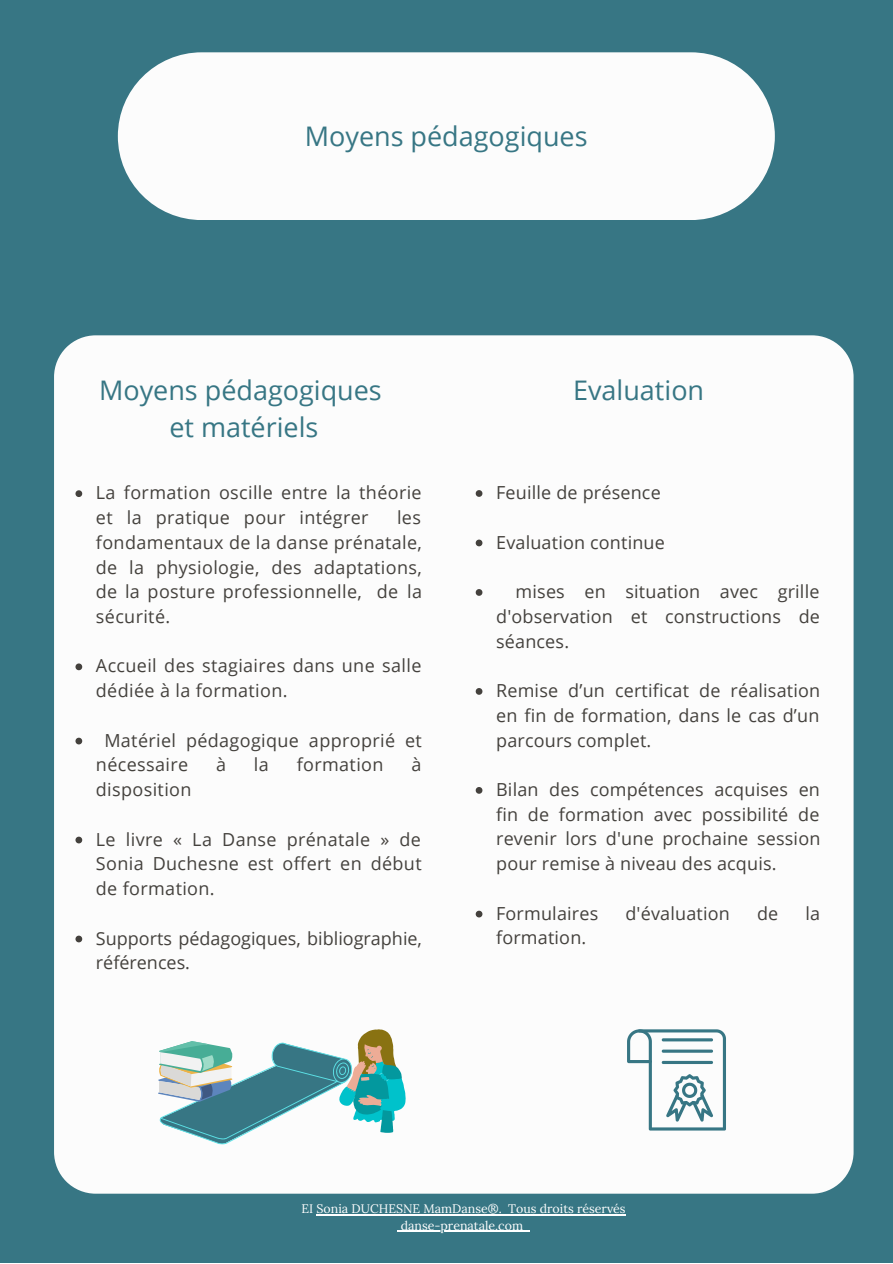
<style>
.page{position:relative;width:893px;height:1264px;background:#fff}
.page>*{position:absolute;margin:0;border:0;box-sizing:border-box;transform-origin:0 0}
.t1{font:27px "Open Sans";color:#377684}
.t2{font:18px/24.8px "Open Sans";letter-spacing:.02em;color:#44413d;text-align:justify}
.t3{font:18px/24.8px "Open Sans";color:#44413d}
.t4{font:12.45px "Lora";color:#fff}
</style>
<div class="page">
<div style="left:0;top:0;width:892px;height:1262px;background:#377684"></div>
<div style="left:54px;top:335px;width:799px;height:858px;background:#fcfcfc"></div>
<div style="left:118px;top:52px;width:656px;height:168px;background:#fcfcfc;border-radius:84px"></div>
<svg style="left:627px;top:1029px;width:99px;height:101px"></svg>
<svg style="left:158px;top:1029px;width:247px;height:116px"></svg>
<svg style="left:475px;top:490px;width:7px;height:7px"></svg>
<svg style="left:475px;top:539px;width:7px;height:7px"></svg>
<svg style="left:475px;top:589px;width:7px;height:7px"></svg>
<svg style="left:475px;top:688px;width:7px;height:6px"></svg>
<svg style="left:475px;top:787px;width:7px;height:6px"></svg>
<svg style="left:475px;top:910px;width:7px;height:7px"></svg>
<svg style="left:75px;top:490px;width:7px;height:7px"></svg>
<svg style="left:75px;top:663px;width:7px;height:7px"></svg>
<svg style="left:75px;top:737px;width:7px;height:7px"></svg>
<svg style="left:75px;top:836px;width:7px;height:7px"></svg>
<svg style="left:75px;top:935px;width:7px;height:7px"></svg>
<hr style="left:316px;top:1213px;width:185px;height:2px;background:#fff">
<hr style="left:508px;top:1213px;width:117px;height:2px;background:#fff">
<hr style="left:401px;top:1230px;width:122px;height:1px;background:#fff">
<p class="t1" style="left:305px;top:117px;width:284px">Moyens pédagogiques</p>
<p class="t1" style="left:99px;top:371px;width:284px">Moyens pédagogiques</p>
<p class="t1" style="left:169px;top:408px;width:150px">et matériels</p>
<p class="t2" style="left:96px;top:480px;width:327px">La formation oscille entre la théorie et la pratique pour intégrer</p>
<p class="t2" style="left:96px;top:504px;width:327px;text-indent:301px">les fondamentaux de la danse prénatale, de la physiologie, des adaptations, de la posture professionnelle, de la sécurité.</p>
<p class="t2" style="left:96px;top:653px;width:327px">Accueil des stagiaires dans une salle dédiée à la formation.</p>
<p class="t2" style="left:96px;top:727px;width:327px;text-indent:8px">Matériel pédagogique approprié et nécessaire</p>
<p class="t2" style="left:216px;top:752px;width:11px">à</p>
<p class="t2" style="left:254px;top:752px;width:16px">la</p>
<p class="t2" style="left:297px;top:752px;width:88px">formation</p>
<p class="t2" style="left:411px;top:752px;width:11px">à</p>
<p class="t2" style="left:96px;top:776px;width:97px">disposition</p>
<p class="t2" style="left:96px;top:826px;width:327px">Le livre « La Danse prénatale » de Sonia Duchesne est offert en début de formation.</p>
<p class="t3" style="left:96px;top:925px;width:327px">Supports pédagogiques, bibliographie, références.</p>
<p class="t1" style="left:573px;top:371px;width:133px">Evaluation</p>
<p class="t2" style="left:496px;top:480px;width:166px">Feuille de présence</p>
<p class="t2" style="left:496px;top:529px;width:170px">Evaluation continue</p>
<p class="t2" style="left:496px;top:578px;width:325px;text-indent:19px">mises en situation avec grille d'observation et constructions de séances.</p>
<p class="t2" style="left:496px;top:677px;width:325px">Remise d’un certificat de réalisation en fin de formation, dans le cas d’un parcours complet.</p>
<p class="t2" style="left:496px;top:776px;width:326px">Bilan des compétences acquises en fin de formation avec possibilité de revenir lors d'une prochaine session pour remise à niveau des acquis.</p>
<p class="t2" style="left:496px;top:900px;width:104px">Formulaires</p>
<p class="t2" style="left:625px;top:900px;width:106px">d'évaluation</p>
<p class="t2" style="left:757px;top:900px;width:23px">de</p>
<p class="t2" style="left:805px;top:900px;width:16px">la</p>
<p class="t2" style="left:496px;top:925px;width:92px">formation.</p>
<p class="t4" style="left:301px;top:1200px;width:326px">EI Sonia DUCHESNE MamDanse®. Tous droits réservés</p>
<p class="t4" style="left:401px;top:1216px;width:124px">danse-prenatale.com</p>
</div>
